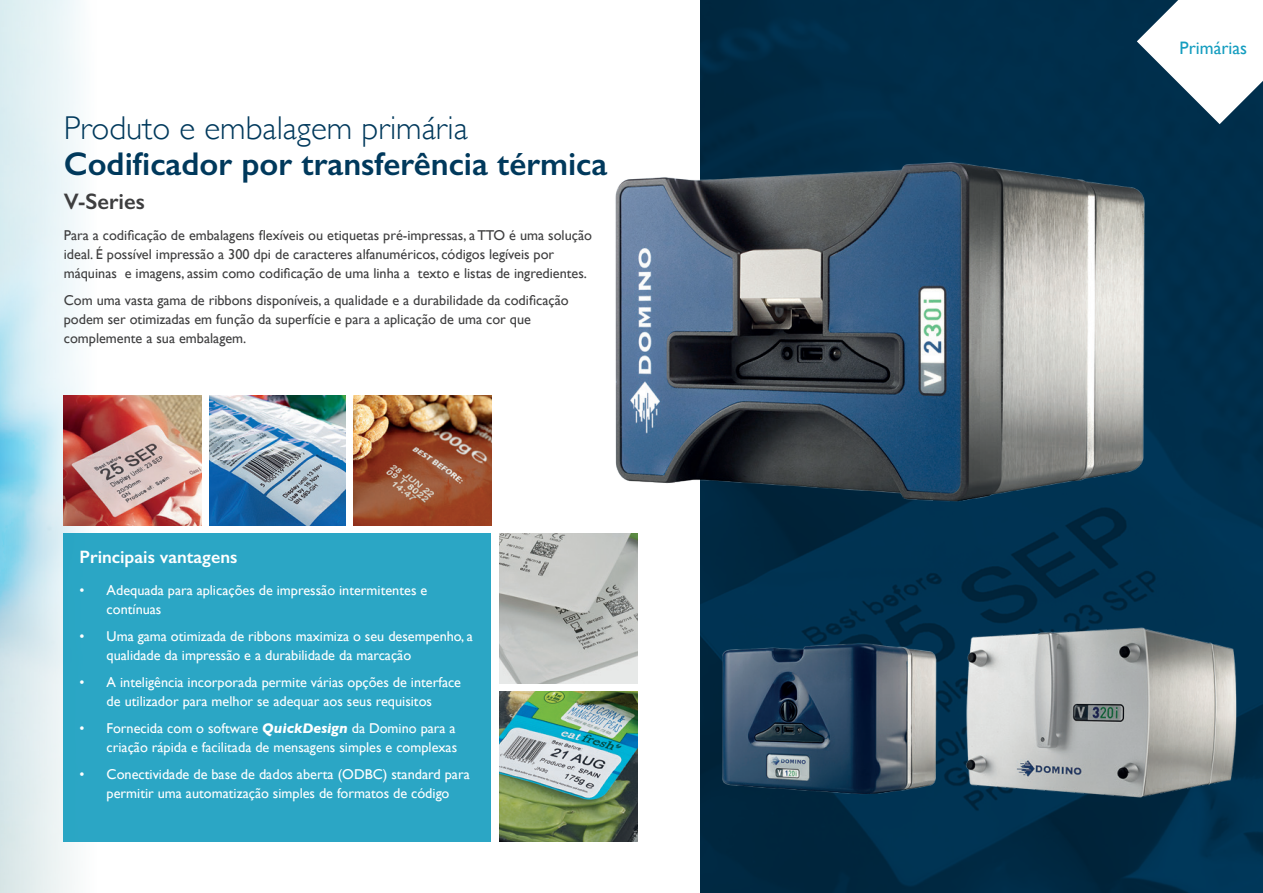
<style>
.page{position:relative;width:1263px;height:893px;background:#fff}
.page>*{position:absolute;margin:0;border:0;box-sizing:border-box;transform-origin:0 0}
.t1{font:600 33px/36px "Gill Sans";color:#00395c}
.t2{font:600 22.5px "Gill Sans";color:#3e3e3f}
.t3{font:600 18px "Gill Sans";color:#fff}
.t4{font:18px "Gill Sans";color:#149dbf}
.t5{font:14.25px/18.8px "Gill Sans";color:#fff}
.t6{font:14.25px/18.8px "Gill Sans";color:#3e3e3f}
.s1{font-weight:300}
.s2{font-weight:700;font-style:italic}
</style>
<div class="page">
<div style="left:700px;top:0;width:563px;height:893px;background:#002e4a"></div>
<svg style="left:1137px;top:0;width:126px;height:95px"></svg>
<svg style="left:0;top:0;width:254px;height:893px"></svg>
<img style="left:499px;top:533px;width:100px;height:151px">
<img style="left:354px;top:395px;width:137px;height:130px">
<img style="left:499px;top:692px;width:100px;height:150px">
<img style="left:64px;top:395px;width:137px;height:130px">
<img style="left:209px;top:395px;width:137px;height:130px">
<img style="left:538px;top:52px;width:711px;height:535px">
<div style="left:64px;top:533px;width:427px;height:309px;background:#2ba6c5"></div>
<img style="left:599px;top:453px;width:447px;height:433px">
<img style="left:902px;top:477px;width:361px;height:416px">
<p class="t1" style="left:64px;top:110px;width:545px"><span class="s1">Produto e embalagem primária<br></span>Codificador por transferência térmica</p>
<p class="t2" style="left:64px;top:188px;width:83px">V-Series</p>
<p class="t6" style="left:64px;top:226px;width:530px">Para a codificação de embalagens flexíveis ou etiquetas pré-impressas, a TTO é uma solução ideal. É possível impressão a 300 dpi de caracteres alfanuméricos, códigos legíveis por máquinas e imagens, assim como codificação de uma linha a texto e listas de ingredientes.</p>
<p class="t6" style="left:64px;top:291px;width:506px">Com uma vasta gama de ribbons disponíveis, a qualidade e a durabilidade da codificação podem ser otimizadas em função da superfície e para a aplicação de uma cor que complemente a sua embalagem.</p>
<p class="t3" style="left:80px;top:546px;width:159px">Principais vantagens</p>
<p class="t5" style="left:107px;top:581px;width:322px;text-indent:-27px">• Adequada para aplicações de impressão intermitentes e contínuas</p>
<p class="t5" style="left:107px;top:627px;width:368px;text-indent:-27px">• Uma gama otimizada de ribbons maximiza o seu desempenho, a qualidade da impressão e a durabilidade da marcação</p>
<p class="t5" style="left:80px;top:673px;width:383px;text-align:center">• A inteligência incorporada permite várias opções de interface de utilizador para melhor se adequar aos seus requisitos</p>
<p class="t5" style="left:80px;top:719px;width:379px;text-align:right">• Fornecida com o software <span class="s2">QuickDesign</span> da Domino para a criação rápida e facilitada de mensagens simples e complexas</p>
<p class="t5" style="left:80px;top:765px;width:392px;text-align:center">• Conectividade de base de dados aberta (ODBC) standard para permitir uma automatização simples de formatos de código</p>
<p class="t4" style="left:1179px;top:37px;width:69px">Primárias</p>
</div>
